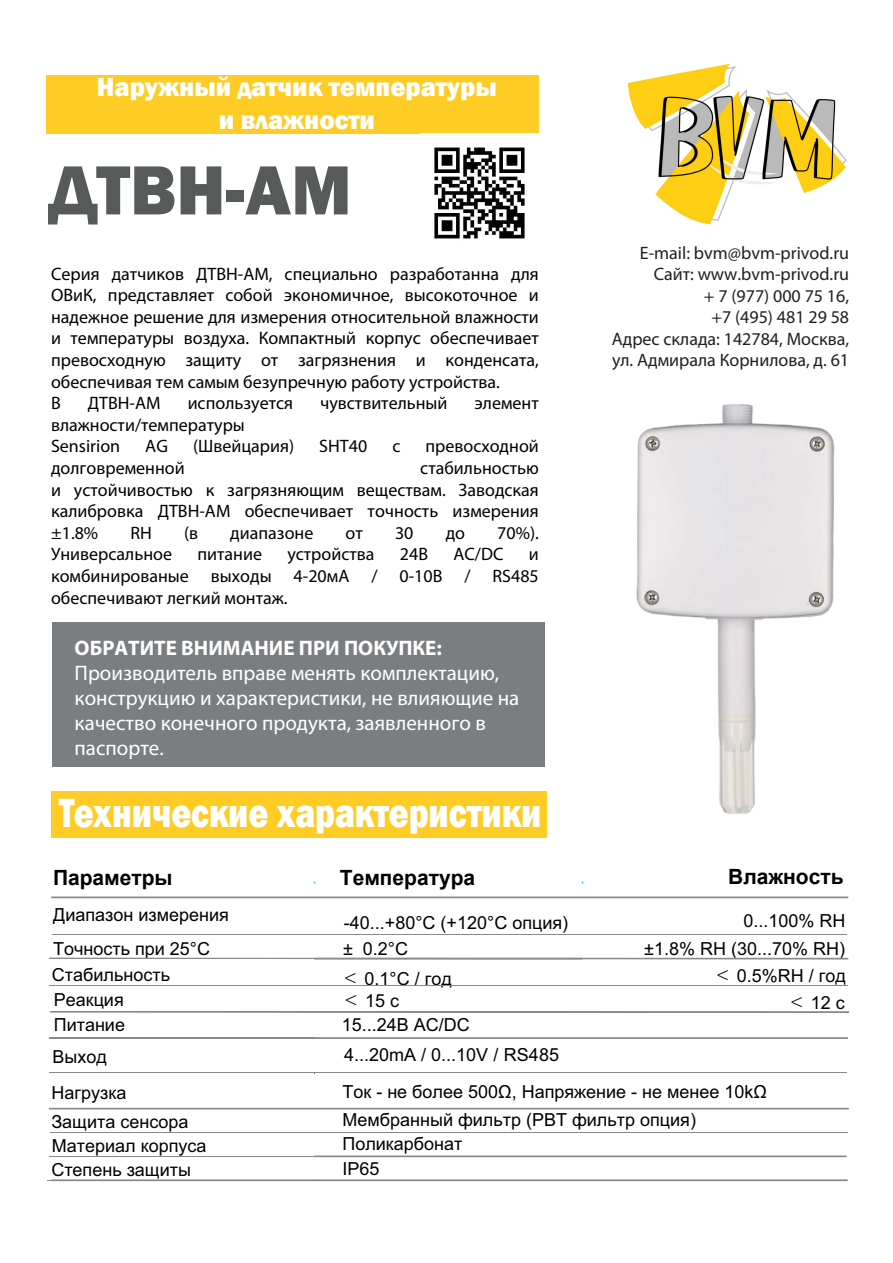
<style>
.page{position:relative;width:893px;height:1263px;background:#fff}
.page>*{position:absolute;margin:0;border:0;box-sizing:border-box;transform-origin:0 0}
.t1{font:800 72px "Franklin Gothic";color:#575a5b}
.t2{font:800 42px "Franklin Gothic";color:#fff;scale:.81 1}
.t3{font:800 27px/32.4px "Franklin Gothic";color:#fff;text-align:center;scale:.96 1}
.t4{font:21px/25.2px "Myriad Pro";color:#fff}
.t5{font:700 21px "Arial";color:#000}
.t6{font:700 21px "Myriad Pro";color:#fff}
.t7{font:18px/21.6px "Myriad Pro";color:#000}
.t8{font:18px "Arial";color:#000}
.t9{font:18px/21.5px "Myriad Pro";color:#231f20;text-align:right}
.s1{font-family:"Yu Gothic UI"}
.s2{font-style:inherit}
</style>
<div class="page">
<img style="left:627px;top:63px;width:220px;height:162px">
<div style="left:51px;top:792px;width:496px;height:46px;background:#fecc25"></div>
<div style="left:52px;top:622px;width:493px;height:145px;background:#7b7e80"></div>
<div style="left:46px;top:75px;width:492px;height:59px;background:#fecc25"></div>
<img style="left:420px;top:133px;width:118px;height:106px">
<svg style="left:51px;top:897px;width:797px;height:1px"></svg>
<hr style="left:53px;top:934px;width:794px;height:1px;background:#88898a">
<svg style="left:49px;top:958px;width:799px;height:1px"></svg>
<hr style="left:49px;top:985px;width:799px;height:1px;background:#88898a">
<div style="left:49px;top:1037px;width:265px;height:1px;background:#00b050;border:1px solid #88898a"></div>
<div style="left:52px;top:1037px;width:796px;height:2px;background:#00b050;border:1px solid #88898a"></div>
<hr style="left:47px;top:1180px;width:798px;height:1px;background:#88898a">
<div style="left:49px;top:1108px;width:799px;height:1px;background:#00b050;border:1px solid #88898a"></div>
<hr style="left:49px;top:1156px;width:265px;height:1px;background:#88898a">
<div style="left:314px;top:1156px;width:532px;height:1px;background:#00b050;border:1px solid #88898a"></div>
<div style="left:52px;top:1180px;width:795px;height:1px;background:#00b050;border:1px solid #88898a"></div>
<img style="left:475px;top:404px;width:360px;height:410px">
<hr style="left:50px;top:1132px;width:798px;height:1px;background:#88898a">
<hr style="left:49px;top:1072px;width:798px;height:1px;background:#88898a">
<svg style="left:50px;top:1011px;width:799px;height:2px;background:#909292"></svg>
<h3 class="t3" style="left:97px;top:71px;width:418px">Наружный датчик температуры и влажности</h3>
<h1 class="t1" style="left:50px;top:144px;width:304px">ДТВН-АМ</h1>
<p class="t7" style="left:51px;top:262px;width:489px">Серия датчиков ДТВН-АМ, специально разработанна для ОВиК, представляет собой экономичное, высокоточное и надежное решение для измерения относительной влажности и температуры воздуха. Компактный корпус обеспечивает превосходную защиту от загрязнения и конденсата, обеспечивая тем самым безупречную работу устройства.<br>В</p>
<p class="t7" style="left:88px;top:392px;width:74px">ДТВН-АМ</p>
<p class="t7" style="left:188px;top:392px;width:107px">используется</p>
<p class="t7" style="left:320px;top:392px;width:129px">чувствительный</p>
<p class="t7" style="left:475px;top:392px;width:66px">элемент</p>
<p class="t7" style="left:51px;top:414px;width:195px">влажности/температуры<br>Sensirion</p>
<p class="t7" style="left:145px;top:435px;width:24px">AG</p>
<p class="t7" style="left:193px;top:435px;width:103px">(Швейцария)</p>
<p class="t7" style="left:319px;top:435px;width:50px">SHT40</p>
<p class="t7" style="left:392px;top:435px;width:10px">с</p>
<p class="t7" style="left:425px;top:435px;width:115px">превосходной</p>
<p class="t7" style="left:51px;top:457px;width:135px">долговременной</p>
<p class="t7" style="left:51px;top:457px;width:489px;text-align:justify;text-indent:369px">стабильностью и устойчивостью к загрязняющим веществам. Заводская калибровка ДТВН-АМ обеспечивает точность измерения ±1.8%</p>
<p class="t7" style="left:130px;top:522px;width:23px">RH</p>
<p class="t7" style="left:184px;top:522px;width:16px">(в</p>
<p class="t7" style="left:230px;top:522px;width:85px">диапазоне</p>
<p class="t7" style="left:346px;top:522px;width:19px">от</p>
<p class="t7" style="left:395px;top:522px;width:20px">30</p>
<p class="t7" style="left:446px;top:522px;width:21px">до</p>
<p class="t7" style="left:497px;top:522px;width:43px">70%).</p>
<p class="t7" style="left:51px;top:543px;width:122px">Универсальное</p>
<p class="t7" style="left:197px;top:543px;width:66px">питание</p>
<p class="t7" style="left:287px;top:543px;width:89px">устройства</p>
<p class="t7" style="left:400px;top:543px;width:30px">24В</p>
<p class="t7" style="left:453px;top:543px;width:52px">АС/DC</p>
<p class="t7" style="left:51px;top:543px;width:489px;text-align:justify;text-indent:478px">и комбинированые выходы 4-20мА / 0-10В / RS485 обеспечивают легкий монтаж.</p>
<p class="t6" style="left:75px;top:634px;width:369px">ОБРАТИТЕ ВНИМАНИЕ ПРИ ПОКУПКЕ:</p>
<p class="t4" style="left:75px;top:660px;width:446px">Производитель вправе менять комплектацию, конструкцию и характеристики, не влияющие на качество конечного продукта, заявленного в паспорте.</p>
<h2 class="t2" style="left:59px;top:786px;width:597px">Технические характеристики</h2>
<p class="t9" style="left:612px;top:242px;width:239px">E-mail: bvm@bvm-privod.ru<br>Сайт: www.bvm-privod.ru<br>+ 7 (977) 000 75 16,<br>+7 (495) 481 29 58<br>Адрес склада: 142784, Москва, ул. Адмирала Корнилова, д. 61</p>
<p class="t5" style="left:53px;top:863px;width:121px">Параметры</p>
<p class="t5" style="left:340px;top:863px;width:137px">Температура</p>
<p class="t5" style="left:728px;top:862px;width:117px">Влажность</p>
<p class="t8" style="left:53px;top:908px;width:177px">Диапазон измерения</p>
<p class="t8" style="left:344px;top:916px;width:226px">-40...+80°C (+120°C опция)</p>
<p class="t8" style="left:743px;top:914px;width:104px">0...100% RH</p>
<p class="t8" style="left:53px;top:942px;width:158px">Точность при 25°C</p>
<p class="t8" style="left:343px;top:942px;width:67px">± 0.2°C</p>
<p class="t8" style="left:644px;top:941px;width:202px">±1.8% RH (30...70% RH)</p>
<p class="t8" style="left:52px;top:968px;width:120px">Стабильность</p>
<p class="t8" style="left:342px;top:971px;width:112px"><span class="s1">＜</span> 0.1°C / год</p>
<p class="t8" style="left:714px;top:968px;width:134px"><span class="s1">＜</span> 0.5%RH / год</p>
<p class="t8" style="left:54px;top:993px;width:72px">Реакция</p>
<p class="t8" style="left:342px;top:994px;width:58px"><span class="s1">＜</span> 15 с</p>
<p class="t8" style="left:54px;top:1018px;width:73px">Питание</p>
<p class="t8" style="left:342px;top:1018px;width:130px">15...24В АС/DC</p>
<p class="t8" style="left:53px;top:1050px;width:56px">Выход</p>
<p class="t8" style="left:344px;top:1048px;width:216px">4...20mA / 0...10V / RS485</p>
<p class="t8" style="left:52px;top:1085px;width:76px">Нагрузка</p>
<p class="t8" style="left:342px;top:1085px;width:426px">Ток - не более 500Ω, Напряжение - не менее 10kΩ</p>
<p class="t8" style="left:51px;top:1115px;width:138px">Защита сенсора</p>
<p class="t8" style="left:342px;top:1113px;width:355px"><span class="s2">М</span>ембранный фильтр (PBT фильтр опция)</p>
<p class="t8" style="left:52px;top:1139px;width:156px">Материал корпуса</p>
<p class="t8" style="left:342px;top:1137px;width:121px">Поликарбонат</p>
<p class="t8" style="left:51px;top:1163px;width:141px">Степень защиты</p>
<p class="t8" style="left:342px;top:1162px;width:39px">IP65</p>
<p class="t8" style="left:788px;top:996px;width:58px"><span class="s1">＜</span> 12 с</p>
</div>
